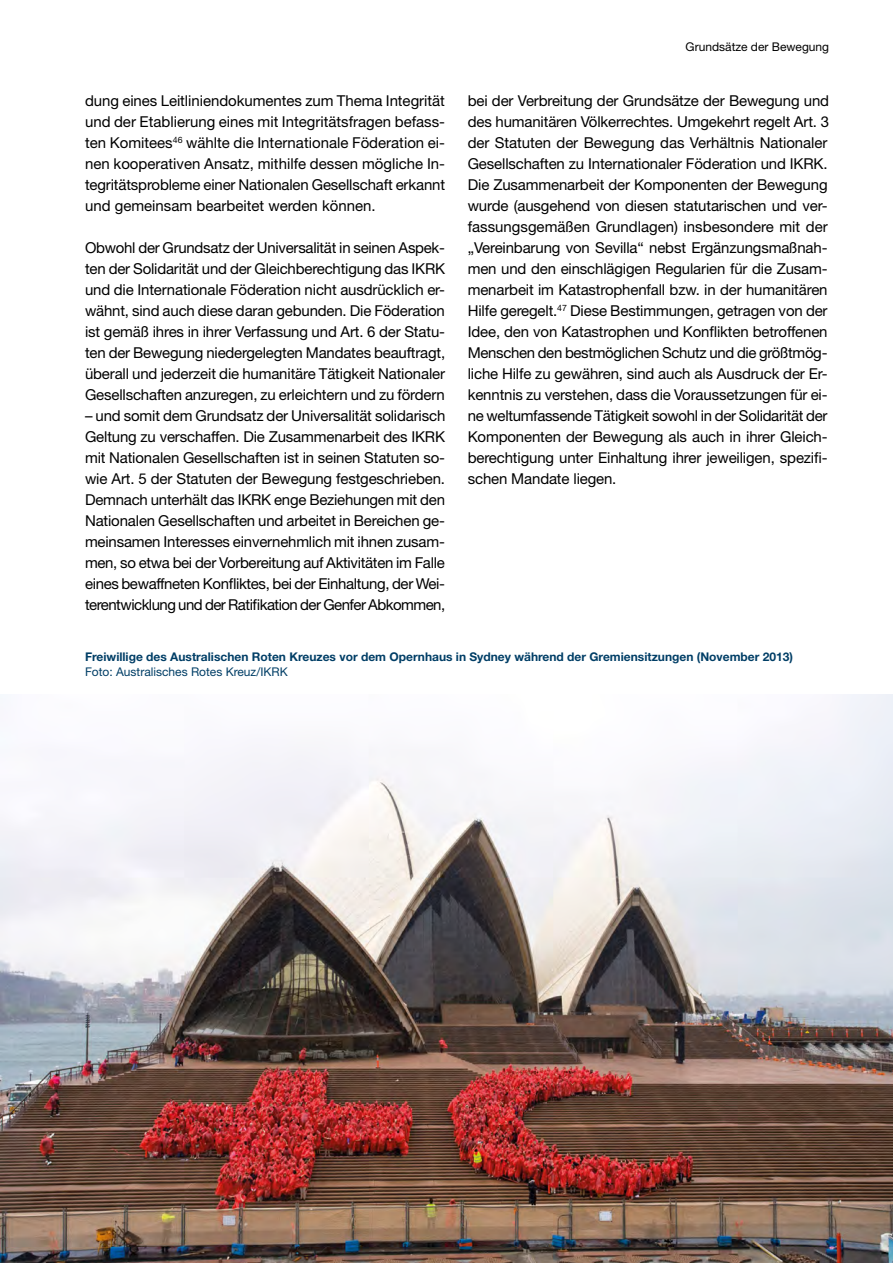
<style>
.page{position:relative;width:893px;height:1263px;background:#fff}
.page>*{position:absolute;margin:0;border:0;box-sizing:border-box;transform-origin:0 0}
.Text_Fließtext_Blocksatz_10_14_pt{font:15px/21px "Helvetica Neue LT Pro";letter-spacing:-.01em;color:#000;text-align:justify}
.Text_Bildunterschrift_8_10_pt{font:700 12px "Helvetica Neue LT Pro";color:#003e66}
.t1{font:12px "Helvetica Neue LT Pro";color:#003e66}
.t2{font:12px "Helvetica Neue LT Pro";color:#000}
</style>
<div class="page">
<img style="left:0;top:695px;width:893px;height:568px">
<p class="Text_Fließtext_Blocksatz_10_14_pt" style="left:85px;top:90px;width:362px">dung eines Leitliniendokumentes zum Thema Integrität und der Etablierung eines mit Integritätsfragen befass&shy;ten Komitees<sup>46</sup> wählte die Internationale Föderation ei&shy;nen kooperativen Ansatz, mithilfe dessen mögliche In&shy;tegritätsprobleme einer Nationalen Gesellschaft erkannt und gemeinsam bearbeitet werden können.</p>
<p class="Text_Fließtext_Blocksatz_10_14_pt" style="left:85px;top:237px;width:362px">Obwohl der Grundsatz der Universalität in seinen Aspek&shy;ten der Solidarität und der Gleichberechtigung das IKRK und die Internationale Föderation nicht ausdrücklich er&shy;wähnt, sind auch diese daran gebunden. Die Föderation ist gemäß ihres in ihrer Verfassung und Art. 6 der Statu&shy;ten der Bewegung niedergelegten Mandates beauftragt, überall und jederzeit die humanitäre Tätigkeit Nationaler Gesellschaften anzuregen, zu erleichtern und zu fördern</p>
<p class="Text_Fließtext_Blocksatz_10_14_pt" style="left:85px;top:405px;width:362px">– und somit dem Grundsatz der Universalität solidarisch Geltung zu verschaffen. Die Zusammenarbeit des IKRK mit Nationalen Gesellschaften ist in seinen Statuten so&shy;wie Art. 5 der Statuten der Bewegung festgeschrieben.<br>Demnach unterhält das IKRK enge Beziehungen mit den Nationalen Gesellschaften und arbeitet in Bereichen ge&shy;meinsamen Interesses einvernehmlich mit ihnen zusam&shy;men, so etwa bei der Vorbereitung auf Aktivitäten im Falle eines bewaffneten Konfliktes, bei der Einhaltung, der Wei&shy;terentwicklung und der Ratifikation der Genfer Abkommen,</p>
<p class="t2" style="left:686px;top:39px;width:145px">Grundsätze der Bewegung</p>
<p class="Text_Fließtext_Blocksatz_10_14_pt" style="left:468px;top:90px;width:363px">bei der Verbreitung der Grundsätze der Bewegung und des humanitären Völkerrechtes. Umgekehrt regelt Art. 3 der Statuten der Bewegung das Verhältnis Nationaler Gesellschaften zu Internationaler Föderation und IKRK.<br>Die Zusammenarbeit der Komponenten der Bewegung wurde (ausgehend von diesen statutarischen und ver&shy;fassungsgemäßen Grundlagen) insbesondere mit der „Vereinbarung von Sevilla“ nebst Ergänzungsmaßnah&shy;men und den einschlägigen Regularien für die Zusam&shy;menarbeit im Katastrophenfall bzw. in der humanitären Hilfe geregelt.<sup>47</sup> Diese Bestimmungen, getragen von der Idee, den von Katastrophen und Konflikten betroffenen Menschen den bestmöglichen Schutz und die größtmög&shy;liche Hilfe zu gewähren, sind auch als Ausdruck der Er&shy;kenntnis zu verstehen, dass die Voraussetzungen für ei&shy;ne weltumfassende Tätigkeit sowohl in der Solidarität der Komponenten der Bewegung als auch in ihrer Gleich&shy;berechtigung unter Einhaltung ihrer jeweiligen, spezifi&shy;schen Mandate liegen.</p>
<p class="Text_Bildunterschrift_8_10_pt" style="left:85px;top:649px;width:709px">Freiwillige des Australischen Roten Kreuzes vor dem Opernhaus in Sydney während der Gremiensitzungen (November 2013)</p>
<p class="t1" style="left:85px;top:664px;width:204px">Foto: Australisches Rotes Kreuz/IKRK</p>
</div>
